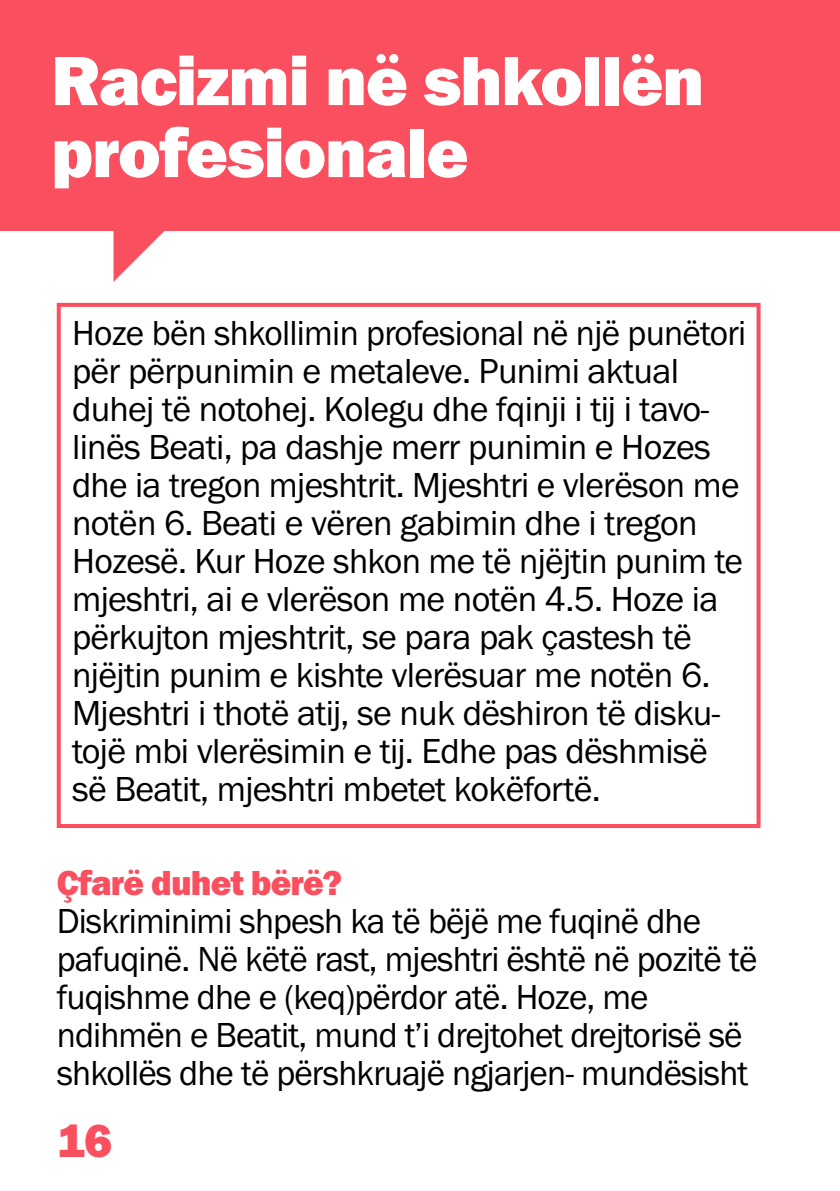
<style>
.page{position:relative;width:840px;height:1191px;background:#fff}
.page>*{position:absolute;margin:0;border:0;box-sizing:border-box;transform-origin:0 0}
.t1{font:72px/72px "Franklin Got URWT Hea";letter-spacing:-.02em;color:#fff}
.t2{font:48px "Franklin Got URWT Hea";color:#f94f5e}
.t3{font:36px/38px "Franklin Got URWT Boo";letter-spacing:-.02em;color:#000}
.t4{font:36px "Franklin Got URWT Hea";letter-spacing:-.025em;color:#f94f5e}
</style>
<div class="page">
<div style="left:0;top:0;width:839px;height:230px;background:#f94f5e"></div>
<svg style="left:113px;top:230px;width:64px;height:52px"></svg>
<svg style="left:56px;top:302px;width:705px;height:526px"></svg>
<h1 class="t1" style="left:51px;top:45px;width:654px">Racizmi në shkollën profesionale</h1>
<p class="t3" style="left:72px;top:315px;width:675px">Hoze bën shkollimin profesional në një punëtori për përpunimin e metaleve. Punimi aktual duhej të notohej. Kolegu dhe fqinji i tij i tavo&shy;linës Beati, pa dashje merr punimin e Hozes dhe ia tregon mjeshtrit. Mjeshtri e vlerëson me notën 6. Beati e vëren gabimin dhe i tregon Hozesë. Kur Hoze shkon me të njëjtin punim te mjeshtri, ai e vlerëson me notën 4.5. Hoze ia përkujton mjeshtrit, se para pak çastesh të njëjtin punim e kishte vlerësuar me notën 6.<br>Mjeshtri i thotë atij, se nuk dëshiron të disku&shy;tojë mbi vlerësimin e tij. Edhe pas dëshmisë së Beatit, mjeshtri mbetet kokëfortë.</p>
<p class="t4" style="left:57px;top:862px;width:287px">Çfarë duhet bërë?</p>
<p class="t3" style="left:57px;top:902px;width:701px">Diskriminimi shpesh ka të bëjë me fuqinë dhe pafuqinë. Në këtë rast, mjeshtri është në pozitë të fuqishme dhe e (keq)përdor atë. Hoze, me ndihmën e Beatit, mund t’i drejtohet drejtorisë së shkollës dhe të përshkruajë ngjarjen- mundësisht</p>
<h2 class="t2" style="left:57px;top:1112px;width:57px">16</h2>
</div>
